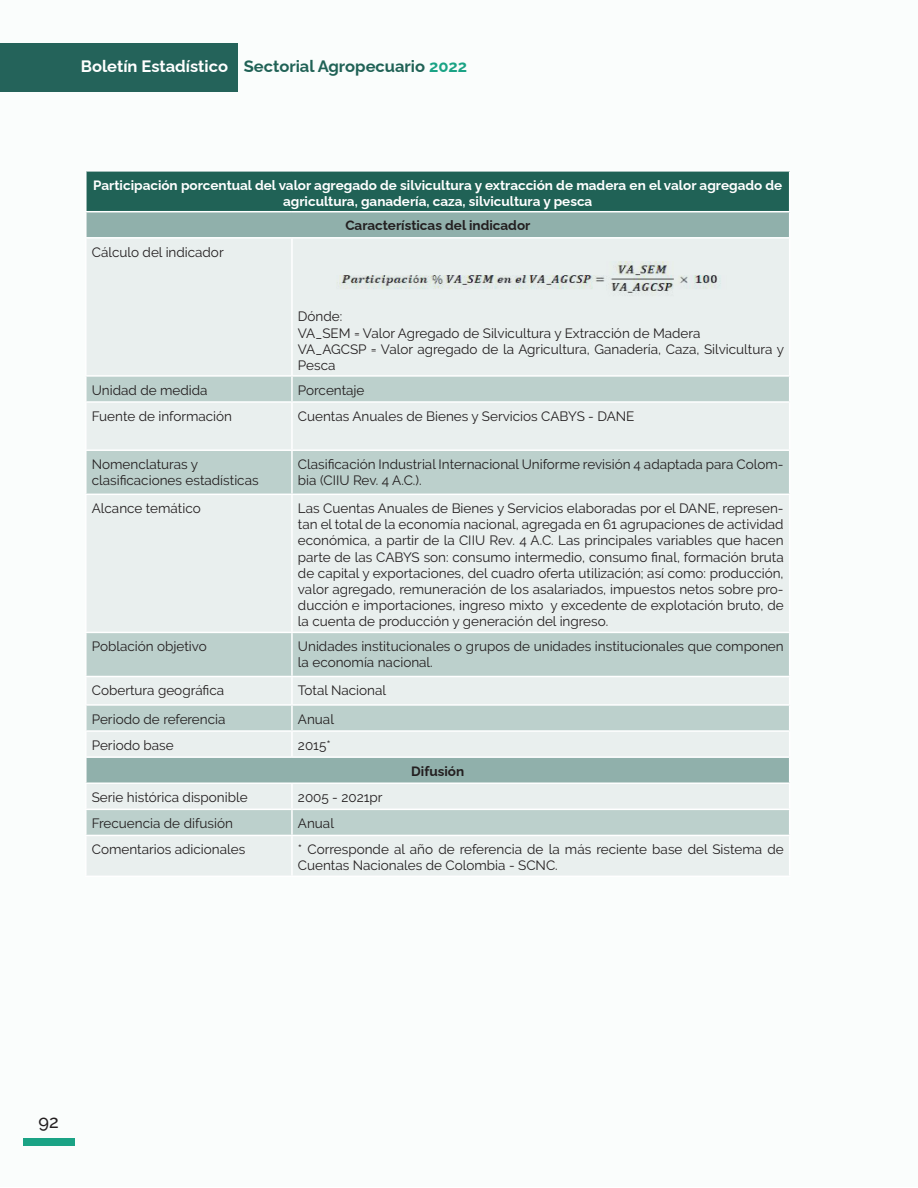
<style>
.page{position:relative;width:918px;height:1188px;background:#fff}
.page>*{position:absolute;margin:0;border:0;box-sizing:border-box;transform-origin:0 0}
.t1{font:100 18px "Raleway";color:#231f20}
.t2{font:100 16.5px "Raleway";color:#206256}
.t3{font:13.5px/16.2px "Raleway";color:#231f20}
.t4{font:100 13.5px/16.2px "Raleway";color:#fff;text-align:center}
.t5{font:100 13.5px "Raleway";color:#231f20}
.s1{color:#fff}
.s2{color:#1aa385}
</style>
<div class="page">
<div style="left:1px;top:1px;width:917px;height:1186px;background:#fafdfc"></div>
<div style="left:0;top:43px;width:238px;height:49px;background:#24635a"></div>
<div style="left:23px;top:1138px;width:51px;height:7px;background:#1aa385"></div>
<div style="left:86px;top:171px;width:704px;height:41px;background:#206256"></div>
<div style="left:87px;top:212px;width:702px;height:25px;background:#90b0ab"></div>
<div style="left:87px;top:239px;width:702px;height:636px;background:#e9efee"></div>
<svg style="left:87px;top:377px;width:702px;height:458px;background:#d4e0de"></svg>
<hr style="left:85px;top:170px;width:207px;height:2px;background:#fff">
<hr style="left:85px;top:172px;width:2px;height:39px;background:#fff">
<hr style="left:292px;top:170px;width:498px;height:2px;background:#fff">
<hr style="left:789px;top:172px;width:1px;height:39px;background:#fff">
<hr style="left:85px;top:211px;width:207px;height:1px;background:#fff">
<hr style="left:85px;top:212px;width:2px;height:25px;background:#fff">
<hr style="left:292px;top:211px;width:498px;height:1px;background:#fff">
<hr style="left:85px;top:237px;width:207px;height:2px;background:#fff">
<hr style="left:85px;top:239px;width:2px;height:136px;background:#fff">
<hr style="left:292px;top:237px;width:498px;height:2px;background:#fff">
<hr style="left:291px;top:239px;width:2px;height:136px;background:#fff">
<hr style="left:789px;top:239px;width:1px;height:136px;background:#fff">
<hr style="left:85px;top:375px;width:207px;height:2px;background:#fff">
<hr style="left:85px;top:377px;width:2px;height:24px;background:#fff">
<hr style="left:292px;top:375px;width:498px;height:2px;background:#fff">
<hr style="left:291px;top:377px;width:2px;height:24px;background:#fff">
<hr style="left:85px;top:401px;width:207px;height:2px;background:#fff">
<hr style="left:85px;top:403px;width:2px;height:46px;background:#fff">
<hr style="left:292px;top:401px;width:498px;height:2px;background:#fff">
<hr style="left:291px;top:403px;width:2px;height:46px;background:#fff">
<hr style="left:789px;top:403px;width:1px;height:46px;background:#fff">
<hr style="left:85px;top:449px;width:207px;height:2px;background:#fff">
<hr style="left:85px;top:451px;width:2px;height:43px;background:#fff">
<hr style="left:292px;top:449px;width:498px;height:2px;background:#fff">
<hr style="left:291px;top:451px;width:2px;height:43px;background:#fff">
<hr style="left:789px;top:451px;width:1px;height:43px;background:#fff">
<hr style="left:85px;top:494px;width:207px;height:1px;background:#fff">
<hr style="left:85px;top:495px;width:2px;height:137px;background:#fff">
<hr style="left:292px;top:494px;width:498px;height:1px;background:#fff">
<hr style="left:291px;top:495px;width:2px;height:137px;background:#fff">
<hr style="left:789px;top:495px;width:1px;height:137px;background:#fff">
<hr style="left:85px;top:632px;width:207px;height:1px;background:#fff">
<hr style="left:85px;top:633px;width:2px;height:43px;background:#fff">
<hr style="left:292px;top:632px;width:498px;height:1px;background:#fff">
<hr style="left:291px;top:633px;width:2px;height:43px;background:#fff">
<hr style="left:789px;top:633px;width:1px;height:43px;background:#fff">
<hr style="left:85px;top:676px;width:207px;height:1px;background:#fff">
<hr style="left:85px;top:677px;width:2px;height:27px;background:#fff">
<hr style="left:292px;top:676px;width:498px;height:1px;background:#fff">
<hr style="left:291px;top:677px;width:2px;height:27px;background:#fff">
<hr style="left:85px;top:704px;width:207px;height:2px;background:#fff">
<hr style="left:85px;top:706px;width:2px;height:24px;background:#fff">
<hr style="left:292px;top:704px;width:498px;height:2px;background:#fff">
<hr style="left:291px;top:706px;width:2px;height:24px;background:#fff">
<hr style="left:85px;top:730px;width:207px;height:2px;background:#fff">
<hr style="left:85px;top:732px;width:2px;height:24px;background:#fff">
<hr style="left:292px;top:730px;width:498px;height:2px;background:#fff">
<hr style="left:291px;top:732px;width:2px;height:24px;background:#fff">
<hr style="left:85px;top:756px;width:207px;height:2px;background:#fff">
<hr style="left:85px;top:758px;width:2px;height:24px;background:#fff">
<hr style="left:292px;top:756px;width:498px;height:2px;background:#fff">
<hr style="left:85px;top:782px;width:207px;height:2px;background:#fff">
<hr style="left:85px;top:784px;width:2px;height:25px;background:#fff">
<hr style="left:292px;top:782px;width:498px;height:2px;background:#fff">
<hr style="left:291px;top:784px;width:2px;height:25px;background:#fff">
<hr style="left:85px;top:809px;width:207px;height:1px;background:#fff">
<hr style="left:85px;top:810px;width:2px;height:25px;background:#fff">
<hr style="left:292px;top:809px;width:498px;height:1px;background:#fff">
<hr style="left:291px;top:810px;width:2px;height:25px;background:#fff">
<hr style="left:85px;top:835px;width:207px;height:1px;background:#fff">
<hr style="left:85px;top:836px;width:2px;height:40px;background:#fff">
<hr style="left:292px;top:835px;width:498px;height:1px;background:#fff">
<hr style="left:291px;top:836px;width:2px;height:40px;background:#fff">
<hr style="left:789px;top:836px;width:1px;height:40px;background:#fff">
<hr style="left:85px;top:876px;width:207px;height:1px;background:#fff">
<hr style="left:292px;top:876px;width:498px;height:1px;background:#fff">
<img style="left:336px;top:262px;width:391px;height:35px">
<p class="t2" style="left:81px;top:53px;width:388px"><span class="s1">Boletín Estadístico</span> Sectorial Agropecuario <span class="s2">2022</span></p>
<p class="t4" style="left:93px;top:175px;width:691px">Participación porcentual del valor agregado de silvicultura y extracción de madera en el valor agregado de agricultura, ganadería, caza, silvicultura y pesca</p>
<p class="t5" style="left:345px;top:215px;width:187px">Características del indicador</p>
<p class="t3" style="left:92px;top:244px;width:133px">Cálculo del indicador</p>
<p class="t3" style="left:298px;top:308px;width:46px">Dónde:</p>
<p class="t3" style="left:298px;top:325px;width:404px">VA_SEM = Valor Agregado de Silvicultura y Extracción de Madera</p>
<p class="t3" style="left:298px;top:341px;width:488px">VA_AGCSP = Valor agregado de la Agricultura, Ganadería, Caza, Silvicultura y<br>Pesca</p>
<p class="t3" style="left:92px;top:382px;width:117px">Unidad de medida</p>
<p class="t3" style="left:298px;top:382px;width:68px">Porcentaje</p>
<p class="t3" style="left:92px;top:408px;width:142px">Fuente de información</p>
<p class="t3" style="left:298px;top:408px;width:338px">Cuentas Anuales de Bienes y Servicios CABYS - DANE</p>
<p class="t3" style="left:92px;top:456px;width:108px">Nomenclaturas y</p>
<p class="t3" style="left:92px;top:472px;width:168px">clasificaciones estadísticas</p>
<p class="t3" style="left:298px;top:456px;width:487px">Clasificación Industrial Internacional Uniforme revisión 4 adaptada para Colom&shy;bia (CIIU Rev. 4 A.C.).</p>
<p class="t3" style="left:92px;top:500px;width:110px">Alcance temático</p>
<p class="t3" style="left:298px;top:500px;width:487px;text-align:justify">Las Cuentas Anuales de Bienes y Servicios elaboradas por el DANE, represen&shy;tan el total de la economía nacional, agregada en 61 agrupaciones de actividad económica, a partir de la CIIU Rev. 4 A.C. Las principales variables que hacen parte de las CABYS son: consumo intermedio, consumo final, formación bruta de capital y exportaciones, del cuadro oferta utilización; así como: producción, valor agregado, remuneración de los asalariados, impuestos netos sobre pro&shy;ducción e importaciones, ingreso mixto y excedente de explotación bruto, de la cuenta de producción y generación del ingreso.</p>
<p class="t3" style="left:92px;top:638px;width:117px">Población objetivo</p>
<p class="t3" style="left:298px;top:638px;width:487px">Unidades institucionales o grupos de unidades institucionales que componen la economía nacional.</p>
<p class="t3" style="left:92px;top:682px;width:134px">Cobertura geográfica</p>
<p class="t3" style="left:298px;top:682px;width:90px">Total Nacional</p>
<p class="t3" style="left:92px;top:711px;width:135px">Periodo de referencia</p>
<p class="t3" style="left:298px;top:711px;width:38px">Anual</p>
<p class="t3" style="left:92px;top:737px;width:83px">Periodo base</p>
<p class="t3" style="left:298px;top:737px;width:34px">2015*</p>
<p class="t5" style="left:411px;top:760px;width:54px">Difusión</p>
<p class="t3" style="left:92px;top:789px;width:157px">Serie histórica disponible</p>
<p class="t3" style="left:298px;top:789px;width:86px">2005 - 2021pr</p>
<p class="t3" style="left:92px;top:815px;width:143px">Frecuencia de difusión</p>
<p class="t3" style="left:298px;top:815px;width:38px">Anual</p>
<p class="t3" style="left:92px;top:841px;width:155px">Comentarios adicionales</p>
<p class="t3" style="left:298px;top:841px;width:487px">* Corresponde al año de referencia de la más reciente base del Sistema de<br>Cuentas Nacionales de Colombia - SCNC.</p>
<h1 class="t1" style="left:39px;top:1107px;width:22px">92</h1>
</div>
